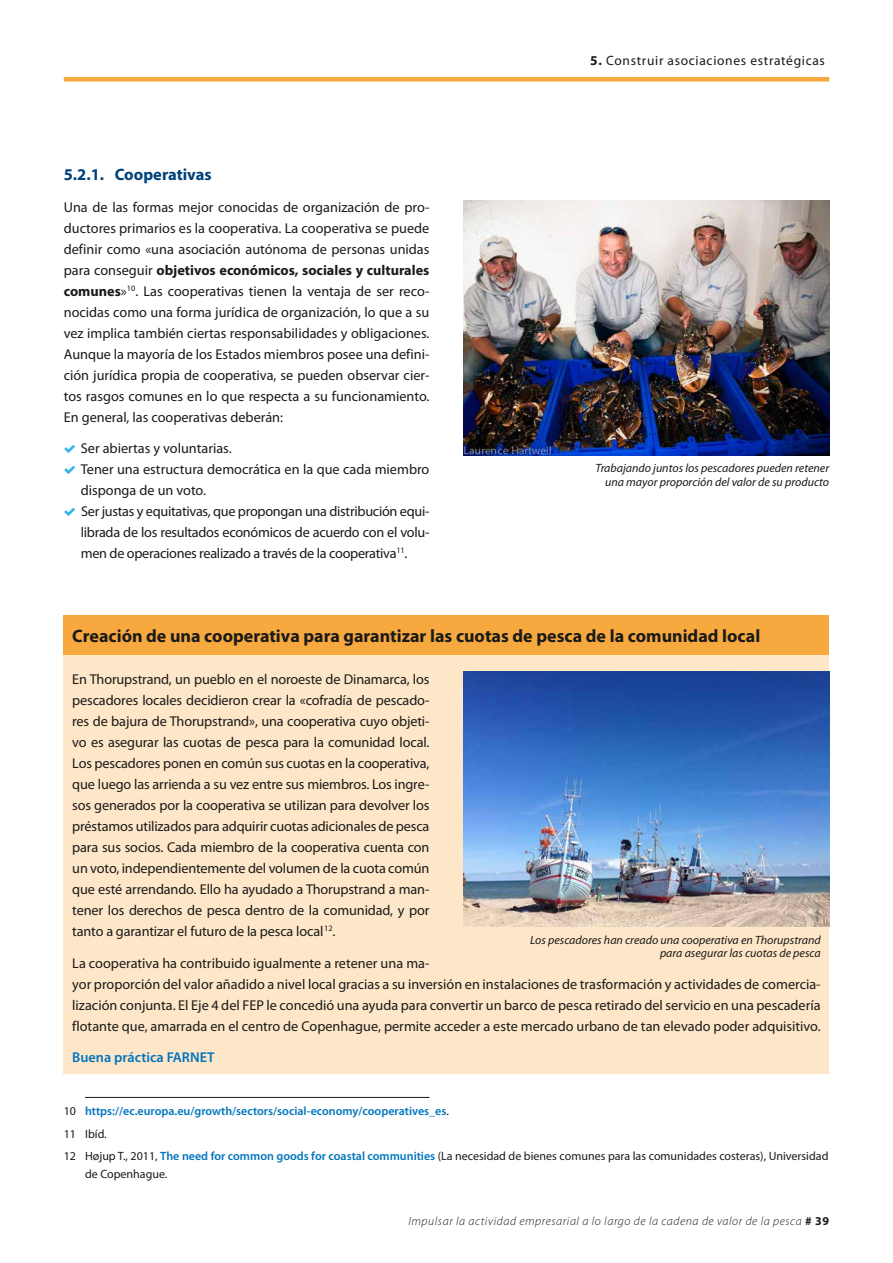
<style>
.page{position:relative;width:893px;height:1263px;background:#fff}
.page>*{position:absolute;margin:0;border:0;box-sizing:border-box;transform-origin:0 0}
.t1{font:700 18px "Myriad Pro";color:#1a1a18}
.t2{font:700 16.5px "Myriad Pro";color:#004179}
.t3{font:14.25px/21px "Myriad Pro";color:#1a1a18;text-align:justify}
.t4{font:14.25px/21px "Myriad Pro";letter-spacing:-.02em;color:#1a1a18}
.t5{font:600 14.25px "Myriad Pro";color:#0075be}
.t6{font:13.5px "Myriad Pro";letter-spacing:.05em;color:#1a1a18}
.t7{font:600 12px/22.2px "Myriad Pro";color:#0075be}
.t8{font:italic 12px/13.5px "Myriad Pro";color:#1a1a18;text-align:right}
.t9{font:italic 300 12px "Myriad Pro";letter-spacing:.05em;color:#1a1a18}
.t10{font:12px "Myriad Pro";color:#1a1a18}
.s1{font-weight:700}
.s2{font-weight:400;color:#1a1a18}
.s3{font-weight:700;font-style:normal}
</style>
<div class="page">
<div style="left:64px;top:77px;width:765px;height:5px;background:#f7a940"></div>
<hr style="left:85px;top:1097px;width:344px;height:1px;background:#1a1a18">
<img style="left:463px;top:200px;width:366px;height:255px">
<div style="left:64px;top:616px;width:765px;height:39px;background:#f7a940"></div>
<div style="left:64px;top:655px;width:765px;height:293px;background:#fee6c9"></div>
<div style="left:64px;top:939px;width:765px;height:104px;background:#fee6c9"></div>
<div style="left:64px;top:1033px;width:765px;height:41px;background:#fee6c9"></div>
<img style="left:463px;top:672px;width:366px;height:255px">
<p class="t2" style="left:64px;top:164px;width:149px">5.2.1. Cooperativas</p>
<p class="t3" style="left:64px;top:196px;width:367px">Una de las formas mejor conocidas de organización de pro&shy;ductores primarios es la cooperativa. La cooperativa se puede definir como «una asociación autónoma de personas unidas para conseguir <span class="s1">objetivos económicos, sociales y culturales comunes</span>»<sup>10</sup>. Las cooperativas tienen la ventaja de ser reco&shy;nocidas como una forma jurídica de organización, lo que a su vez implica también ciertas responsabilidades y obligaciones.<br>Aunque la mayoría de los Estados miembros posee una defini&shy;ción jurídica propia de cooperativa, se pueden observar cier&shy;tos rasgos comunes en lo que respecta a su funcionamiento.<br>En general, las cooperativas deberán:</p>
<p class="t4" style="left:81px;top:437px;width:350px">Ser abiertas y voluntarias.<br>Tener una estructura democrática en la que cada miembro disponga de un voto.<br>Ser justas y equitativas, que propongan una distribución equi&shy;librada de los resultados económicos de acuerdo con el volu&shy;men de operaciones realizado a través de la cooperativa<sup>11</sup>.</p>
<p class="t6" style="left:590px;top:52px;width:236px"><span class="s1">5.</span> Construir asociaciones estratégicas</p>
<p class="t8" style="left:596px;top:461px;width:235px">Trabajando juntos los pescadores pueden retener una mayor proporción del valor de su producto</p>
<p class="t1" style="left:72px;top:624px;width:689px">Creación de una cooperativa para garantizar las cuotas de pesca de la comunidad local</p>
<p class="t3" style="left:72px;top:668px;width:359px">En Thorupstrand, un pueblo en el noroeste de Dinamarca, los pescadores locales decidieron crear la «cofradía de pescado&shy;res de bajura de Thorupstrand», una cooperativa cuyo objeti&shy;vo es asegurar las cuotas de pesca para la comunidad local.<br>Los pescadores ponen en común sus cuotas en la cooperativa, que luego las arrienda a su vez entre sus miembros. Los ingre&shy;sos generados por la cooperativa se utilizan para devolver los préstamos utilizados para adquirir cuotas adicionales de pesca para sus socios. Cada miembro de la cooperativa cuenta con un voto, independientemente del volumen de la cuota común que esté arrendando. Ello ha ayudado a Thorupstrand a man&shy;tener los derechos de pesca dentro de la comunidad, y por tanto a garantizar el futuro de la pesca local<sup>12</sup>.</p>
<p class="t3" style="left:72px;top:952px;width:750px;text-align:left">La cooperativa ha contribuido igualmente a retener una ma-<br>yor proporción del valor añadido a nivel local gracias a su inversión en instalaciones de trasformación y actividades de comercia&shy;lización conjunta. El Eje 4 del FEP le concedió una ayuda para convertir un barco de pesca retirado del servicio en una pescadería flotante que, amarrada en el centro de Copenhague, permite acceder a este mercado urbano de tan elevado poder adquisitivo.</p>
<p class="t5" style="left:72px;top:1048px;width:144px">Buena práctica FARNET</p>
<p class="t8" style="left:530px;top:933px;width:292px">Los pescadores han creado una cooperativa en Thorupstrand para asegurar las cuotas de pesca</p>
<p class="t7" style="left:64px;top:1100px;width:766px"><span class="s2">10</span> https://ec.europa.eu/growth/sectors/social-economy/cooperatives_es<span class="s2">.<br>11 Ibíd.<br>12 Højup T., 2011,</span> The need for common goods for coastal communities <span class="s2">(La necesidad de bienes comunes para las comunidades costeras), Universidad</span></p>
<p class="t10" style="left:85px;top:1166px;width:84px">de Copenhague.</p>
<p class="t9" style="left:408px;top:1214px;width:422px">Impulsar la actividad empresarial a lo largo de la cadena de valor de la pesca <span class="s3"># 39</span></p>
</div>
